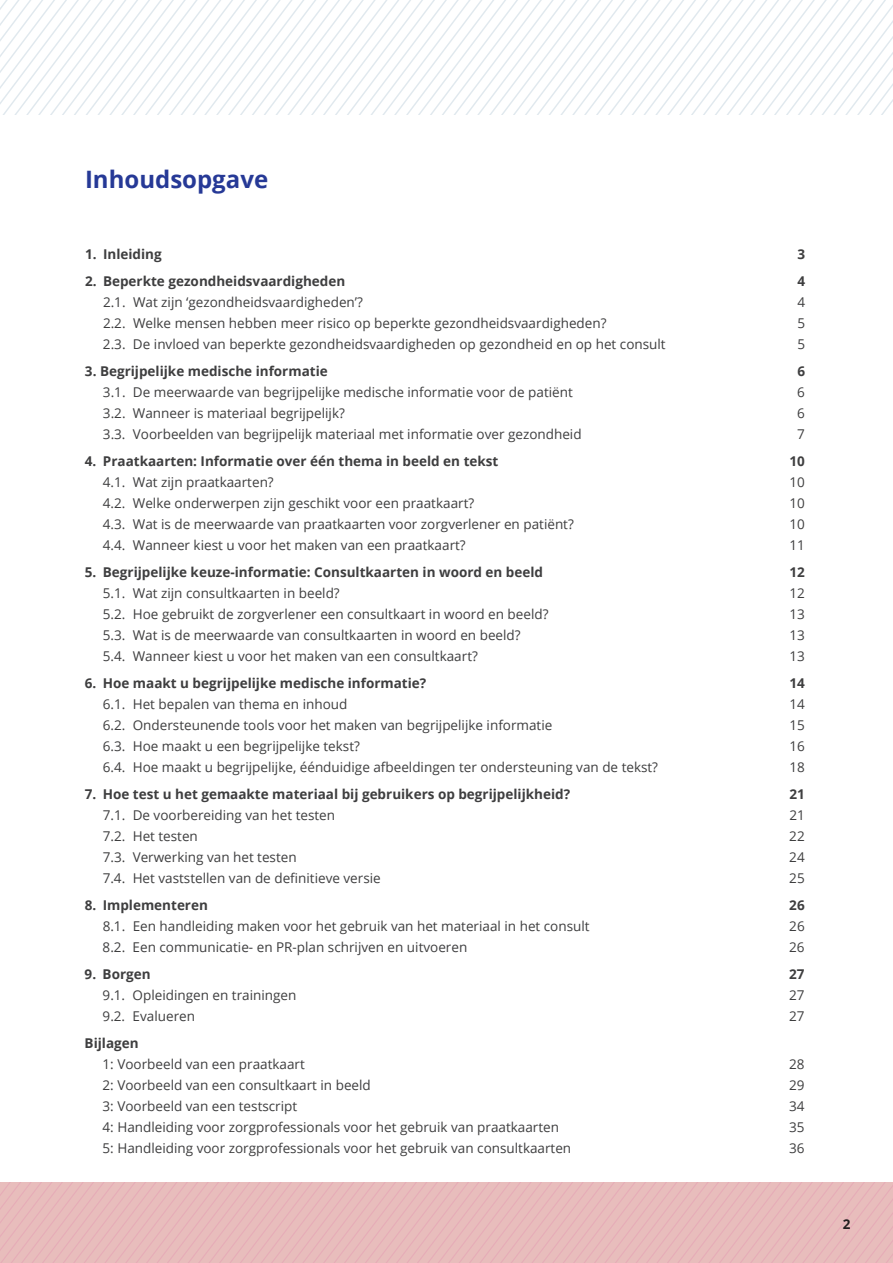
<style>
.page{position:relative;width:893px;height:1263px;background:#fff}
.page>*{position:absolute;margin:0;border:0;box-sizing:border-box;transform-origin:0 0}
.t1{font:700 24px "Open Sans";color:#263996}
.t2{font:13.5px "Open Sans";color:#3e3e3f}
.t3{font:700 13.5px "Open Sans";color:#3e3e3f}
.t4{font:700 13.5px "Open Sans";color:#231f20}
</style>
<div class="page">
<svg style="left:0;top:0;width:893px;height:115px"></svg>
<svg style="left:0;top:1183px;width:893px;height:80px;background:#e7babb"></svg>
<h1 class="t1" style="left:85px;top:163px;width:185px">Inhoudsopgave</h1>
<p class="t3" style="left:85px;top:245px;width:78px">1. Inleiding</p>
<p class="t3" style="left:797px;top:245px;width:9px">3</p>
<p class="t3" style="left:85px;top:272px;width:262px">2. Beperkte gezondheidsvaardigheden</p>
<p class="t3" style="left:797px;top:272px;width:9px">4</p>
<p class="t2" style="left:103px;top:293px;width:261px">2.1. Wat zijn ‘gezondheidsvaardigheden’?</p>
<p class="t2" style="left:797px;top:293px;width:9px">4</p>
<p class="t2" style="left:103px;top:314px;width:505px">2.2. Welke mensen hebben meer risico op beperkte gezondheidsvaardigheden?</p>
<p class="t2" style="left:797px;top:314px;width:9px">5</p>
<p class="t2" style="left:103px;top:335px;width:564px">2.3. De invloed van beperkte gezondheidsvaardigheden op gezondheid en op het consult</p>
<p class="t2" style="left:797px;top:335px;width:9px">5</p>
<p class="t3" style="left:85px;top:362px;width:244px">3. Begrijpelijke medische informatie</p>
<p class="t3" style="left:797px;top:362px;width:9px">6</p>
<p class="t2" style="left:103px;top:383px;width:471px">3.1. De meerwaarde van begrijpelijke medische informatie voor de patiënt</p>
<p class="t2" style="left:797px;top:383px;width:9px">6</p>
<p class="t2" style="left:103px;top:404px;width:243px">3.2. Wanneer is materiaal begrijpelijk?</p>
<p class="t2" style="left:797px;top:404px;width:9px">6</p>
<p class="t2" style="left:103px;top:425px;width:480px">3.3. Voorbeelden van begrijpelijk materiaal met informatie over gezondheid</p>
<p class="t2" style="left:797px;top:425px;width:9px">7</p>
<p class="t3" style="left:85px;top:452px;width:415px">4. Praatkaarten: Informatie over één thema in beeld en tekst</p>
<p class="t3" style="left:790px;top:452px;width:17px">10</p>
<p class="t2" style="left:103px;top:473px;width:172px">4.1. Wat zijn praatkaarten?</p>
<p class="t2" style="left:789px;top:473px;width:17px">10</p>
<p class="t2" style="left:103px;top:494px;width:373px">4.2. Welke onderwerpen zijn geschikt voor een praatkaart?</p>
<p class="t2" style="left:789px;top:494px;width:17px">10</p>
<p class="t2" style="left:103px;top:515px;width:472px">4.3. Wat is de meerwaarde van praatkaarten voor zorgverlener en patiënt?</p>
<p class="t2" style="left:789px;top:515px;width:17px">10</p>
<p class="t2" style="left:103px;top:536px;width:364px">4.4. Wanneer kiest u voor het maken van een praatkaart?</p>
<p class="t2" style="left:789px;top:536px;width:17px">11</p>
<p class="t3" style="left:85px;top:563px;width:460px">5. Begrijpelijke keuze-informatie: Consultkaarten in woord en beeld</p>
<p class="t3" style="left:789px;top:563px;width:17px">12</p>
<p class="t2" style="left:103px;top:584px;width:238px">5.1. Wat zijn consultkaarten in beeld?</p>
<p class="t2" style="left:789px;top:584px;width:17px">12</p>
<p class="t2" style="left:103px;top:605px;width:447px">5.2. Hoe gebruikt de zorgverlener een consultkaart in woord en beeld?</p>
<p class="t2" style="left:789px;top:605px;width:17px">13</p>
<p class="t2" style="left:103px;top:626px;width:419px">5.3. Wat is de meerwaarde van consultkaarten in woord en beeld?</p>
<p class="t2" style="left:789px;top:626px;width:17px">13</p>
<p class="t2" style="left:103px;top:647px;width:377px">5.4. Wanneer kiest u voor het maken van een consultkaart?</p>
<p class="t2" style="left:789px;top:647px;width:17px">13</p>
<p class="t3" style="left:85px;top:674px;width:343px">6. Hoe maakt u begrijpelijke medische informatie?</p>
<p class="t3" style="left:789px;top:674px;width:17px">14</p>
<p class="t2" style="left:103px;top:695px;width:246px">6.1. Het bepalen van thema en inhoud</p>
<p class="t2" style="left:789px;top:695px;width:17px">14</p>
<p class="t2" style="left:103px;top:716px;width:451px">6.2. Ondersteunende tools voor het maken van begrijpelijke informatie</p>
<p class="t2" style="left:789px;top:716px;width:17px">15</p>
<p class="t2" style="left:103px;top:737px;width:259px">6.3. Hoe maakt u een begrijpelijke tekst?</p>
<p class="t2" style="left:789px;top:737px;width:17px">16</p>
<p class="t2" style="left:103px;top:758px;width:557px">6.4. Hoe maakt u begrijpelijke, éénduidige afbeeldingen ter ondersteuning van de tekst?</p>
<p class="t2" style="left:789px;top:758px;width:17px">18</p>
<p class="t3" style="left:85px;top:785px;width:487px">7. Hoe test u het gemaakte materiaal bij gebruikers op begrijpelijkheid?</p>
<p class="t3" style="left:789px;top:785px;width:17px">21</p>
<p class="t2" style="left:103px;top:806px;width:234px">7.1. De voorbereiding van het testen</p>
<p class="t2" style="left:789px;top:806px;width:17px">21</p>
<p class="t2" style="left:103px;top:827px;width:97px">7.2. Het testen</p>
<p class="t2" style="left:789px;top:827px;width:17px">22</p>
<p class="t2" style="left:103px;top:848px;width:196px">7.3. Verwerking van het testen</p>
<p class="t2" style="left:789px;top:848px;width:17px">24</p>
<p class="t2" style="left:103px;top:869px;width:280px">7.4. Het vaststellen van de definitieve versie</p>
<p class="t2" style="left:789px;top:869px;width:17px">25</p>
<p class="t3" style="left:85px;top:896px;width:125px">8. Implementeren</p>
<p class="t3" style="left:789px;top:896px;width:17px">26</p>
<p class="t2" style="left:103px;top:917px;width:488px">8.1. Een handleiding maken voor het gebruik van het materiaal in het consult</p>
<p class="t2" style="left:789px;top:917px;width:17px">26</p>
<p class="t2" style="left:103px;top:938px;width:366px">8.2. Een communicatie- en PR-plan schrijven en uitvoeren</p>
<p class="t2" style="left:789px;top:938px;width:17px">26</p>
<p class="t3" style="left:85px;top:965px;width:68px">9. Borgen</p>
<p class="t3" style="left:789px;top:965px;width:17px">27</p>
<p class="t2" style="left:103px;top:986px;width:195px">9.1. Opleidingen en trainingen</p>
<p class="t2" style="left:789px;top:986px;width:17px">27</p>
<p class="t2" style="left:103px;top:1007px;width:94px">9.2. Evalueren</p>
<p class="t2" style="left:789px;top:1007px;width:17px">27</p>
<p class="t3" style="left:85px;top:1034px;width:56px">Bijlagen</p>
<p class="t2" style="left:103px;top:1055px;width:204px">1: Voorbeeld van een praatkaart</p>
<p class="t2" style="left:789px;top:1055px;width:17px">28</p>
<p class="t2" style="left:103px;top:1076px;width:270px">2: Voorbeeld van een consultkaart in beeld</p>
<p class="t2" style="left:789px;top:1076px;width:17px">29</p>
<p class="t2" style="left:103px;top:1097px;width:196px">3: Voorbeeld van een testscript</p>
<p class="t2" style="left:789px;top:1097px;width:17px">34</p>
<p class="t2" style="left:103px;top:1118px;width:458px">4: Handleiding voor zorgprofessionals voor het gebruik van praatkaarten</p>
<p class="t2" style="left:789px;top:1118px;width:17px">35</p>
<p class="t2" style="left:103px;top:1139px;width:470px">5: Handleiding voor zorgprofessionals voor het gebruik van consultkaarten</p>
<p class="t2" style="left:789px;top:1139px;width:17px">36</p>
<p class="t4" style="left:843px;top:1214px;width:9px">2</p>
</div>
